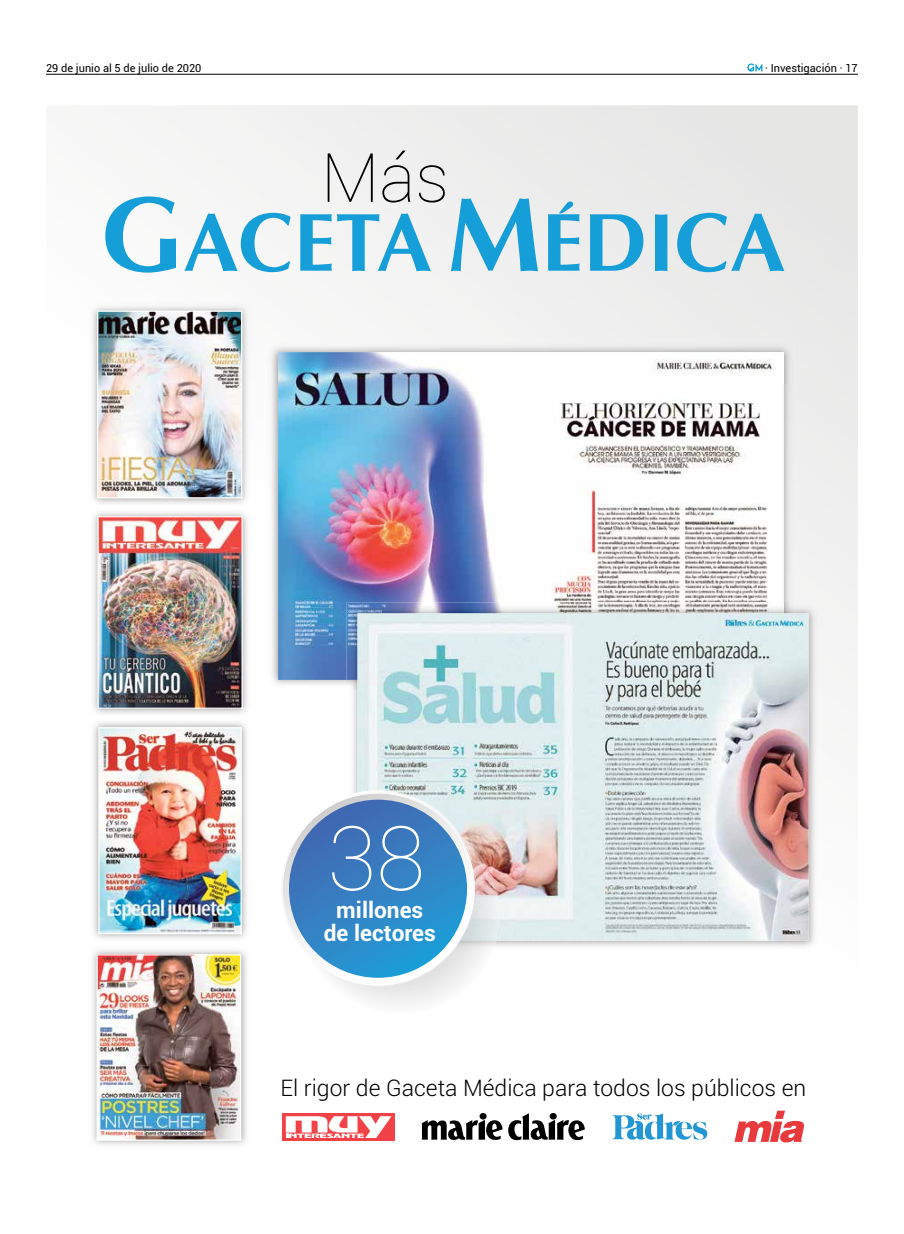
<style>
.page{position:relative;width:904px;height:1234px;background:#fff}
.page>*{position:absolute;margin:0;border:0;box-sizing:border-box;transform-origin:0 0}
.t1{font:100 89.12px "Roboto";color:#fff}
.t2{font:100 68px "Roboto";color:#000}
.t3{font:300 22.88px "Roboto";color:#000}
.t4{font:700 22.75px/23px "Roboto";color:#fff;text-align:center}
.t5{font:11px "Roboto";color:#000}
</style>
<div class="page">
<hr style="left:46px;top:74px;width:811px;height:1px;background:#000">
<svg style="left:747px;top:63px;width:15px;height:9px"></svg>
<svg style="left:134px;top:105px;width:723px;height:588px"></svg>
<img style="left:266px;top:341px;width:528px;height:43px">
<img style="left:266px;top:384px;width:44px;height:306px">
<img style="left:783px;top:384px;width:11px;height:218px">
<img style="left:310px;top:679px;width:37px;height:11px">
<img style="left:278px;top:352px;width:505px;height:327px">
<svg style="left:479px;top:1112px;width:7px;height:7px"></svg>
<svg style="left:508px;top:1113px;width:77px;height:28px"></svg>
<svg style="left:421px;top:1118px;width:81px;height:22px"></svg>
<div style="left:282px;top:1112px;width:112px;height:27px;background:linear-gradient(to right,#f14347,#f14347)"></div>
<svg style="left:286px;top:1115px;width:105px;height:22px"></svg>
<svg style="left:612px;top:1113px;width:95px;height:26px"></svg>
<svg style="left:734px;top:1110px;width:70px;height:32px"></svg>
<svg style="left:105px;top:196px;width:71px;height:76px"></svg>
<svg style="left:184px;top:213px;width:106px;height:59px"></svg>
<svg style="left:300px;top:213px;width:131px;height:58px"></svg>
<svg style="left:451px;top:198px;width:87px;height:73px"></svg>
<svg style="left:548px;top:201px;width:31px;height:70px;background:#7fc4e2"></svg>
<svg style="left:590px;top:214px;width:53px;height:57px;background:#7cc3e1"></svg>
<svg style="left:655px;top:214px;width:12px;height:57px"></svg>
<svg style="left:677px;top:213px;width:107px;height:59px;background:#a2cfe3"></svg>
<img style="left:777px;top:602px;width:42px;height:345px">
<img style="left:347px;top:690px;width:10px;height:102px">
<img style="left:347px;top:602px;width:436px;height:77px">
<img style="left:357px;top:613px;width:451px;height:327px">
<img style="left:92px;top:301px;width:160px;height:205px">
<img style="left:97px;top:310px;width:145px;height:188px">
<img style="left:92px;top:950px;width:155px;height:195px">
<img style="left:97px;top:954px;width:144px;height:186px">
<img style="left:93px;top:722px;width:154px;height:217px">
<img style="left:98px;top:727px;width:144px;height:207px">
<img style="left:93px;top:506px;width:160px;height:208px">
<img style="left:93px;top:506px;width:159px;height:3px">
<img style="left:97px;top:516px;width:146px;height:192px">
<img style="left:497px;top:833px;width:9px;height:107px">
<img style="left:497px;top:834px;width:8px;height:106px">
<img style="left:497px;top:837px;width:7px;height:103px">
<img style="left:497px;top:839px;width:6px;height:101px">
<img style="left:497px;top:841px;width:5px;height:99px">
<img style="left:497px;top:844px;width:4px;height:96px">
<img style="left:497px;top:846px;width:3px;height:94px">
<img style="left:497px;top:847px;width:2px;height:93px">
<img style="left:497px;top:850px;width:1px;height:90px">
<img style="left:357px;top:790px;width:102px;height:2px">
<svg style="left:342px;top:792px;width:155px;height:213px"></svg>
<img style="left:283px;top:794px;width:192px;height:191px">
<p class="t5" style="left:46px;top:60px;width:157px">29 de junio al 5 de julio de 2020</p>
<p class="t5" style="left:765px;top:60px;width:94px">· Investigación · 17</p>
<h2 class="t2" style="left:321px;top:130px;width:130px">Más</h2>
<h1 class="t1" style="left:327px;top:796px;width:99px">38</h1>
<p class="t4" style="left:324px;top:897px;width:114px">millones de lectores</p>
<p class="t3" style="left:280px;top:1071px;width:527px">El rigor de Gaceta Médica para todos los públicos en</p>
</div>
